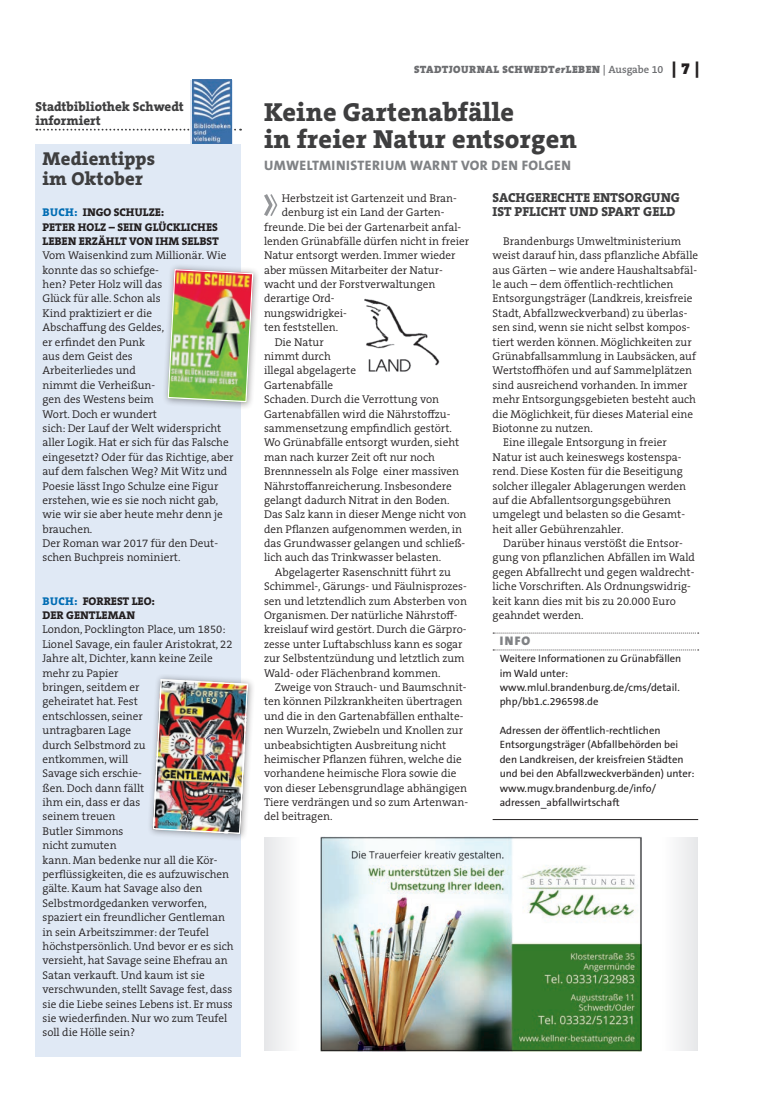
<style>
.page{position:relative;width:762px;height:1117px;background:#fff}
.page>*{position:absolute;margin:0;border:0;box-sizing:border-box;transform-origin:0 0}
.t1{font:800 26.25px/27.5px "The Serif B W8";letter-spacing:.01em;color:#3e3e3f}
.t2{font:800 18.75px/20px "The Serif B W8";letter-spacing:.01em;color:#3e3e3f}
.t3{font:800 13.75px "The Sans B W8";letter-spacing:.035em;color:#808285}
.t4{font:800 13.12px/14.4px "The Serif B W8";color:#3e3e3f}
.t5{font:900 12.5px "The Sans B W9";color:#808285}
.t6{font:300 11.25px/14.4px "The Serif B W4";color:#231f20}
.t7{font:800 11.25px/14.4px "The Serif B W8";color:#231f20}
.t8{font:10.62px/14.4px "The Sans B W5 Plain";color:#231f20}
.t9{font:900 10.62px "The Serif B W9";letter-spacing:.045em;color:#6c6d70}
.s1{color:#006cb3}
.s2{font-style:italic}
.s3{font-family:"The Serif B W6";font-weight:600}
.s4{font-size:16.25px;color:#231f20}
</style>
<div class="page">
<svg style="left:36px;top:129px;width:205px;height:1px"></svg>
<svg style="left:190px;top:80px;width:43px;height:63px"></svg>
<img style="left:192px;top:80px;width:39px;height:63px">
<div style="left:35px;top:144px;width:206px;height:912px;background:#e0e9f5"></div>
<div style="left:162px;top:263px;width:99px;height:147px;background:#231f20;opacity:.45"></div>
<img style="left:167px;top:268px;width:87px;height:135px">
<div style="left:147px;top:673px;width:109px;height:168px;background:#231f20;opacity:.45"></div>
<img style="left:152px;top:678px;width:97px;height:156px">
<svg style="left:493px;top:632px;width:206px;height:1px"></svg>
<svg style="left:493px;top:649px;width:206px;height:1px"></svg>
<hr style="left:493px;top:818px;width:205px;height:1px;background:#231f20">
<svg style="left:264px;top:194px;width:14px;height:22px"></svg>
<img style="left:364px;top:298px;width:76px;height:74px">
<div style="left:264px;top:836px;width:35px;height:214px;background:#f1f2f3"></div>
<img style="left:321px;top:836px;width:320px;height:215px">
<div style="left:663px;top:836px;width:35px;height:214px;background:#f2f3f4"></div>
<p class="t4" style="left:35px;top:99px;width:150px">Stadtbibliothek Schwedt informiert</p>
<h2 class="t2" style="left:43px;top:149px;width:114px">Medientipps im Oktober</h2>
<p class="t7" style="left:43px;top:205px;width:178px"><span class="s1">BUCH:</span> INGO SCHULZE:<br>PETER HOLZ – SEIN GLÜCKLICHES<br>LEBEN ERZÄHLT VON IHM SELBST</p>
<p class="t6" style="left:43px;top:248px;width:192px">Vom Waisenkind zum Millionär. Wie konnte das so schiefge-<br>hen? Peter Holz will das<br>Glück für alle. Schon als<br>Kind praktiziert er die<br>Abschaffung des Geldes,<br>er erfindet den Punk<br>aus dem Geist des<br>Arbeiterliedes und<br>nimmt die Verheißun-<br>gen des Westens beim<br>Wort. Doch er wundert<br>sich: Der Lauf der Welt widerspricht aller Logik. Hat er sich für das Falsche eingesetzt? Oder für das Richtige, aber auf dem falschen Weg? Mit Witz und<br>Poesie lässt Ingo Schulze eine Figur erstehen, wie es sie noch nicht gab, wie wir sie aber heute mehr denn je brauchen.<br>Der Roman war 2017 für den Deut&shy;schen Buchpreis nominiert.</p>
<p class="t7" style="left:43px;top:593px;width:114px"><span class="s1">BUCH:</span> FORREST LEO:<br>DER GENTLEMAN</p>
<p class="t6" style="left:43px;top:622px;width:193px">London, Pocklington Place, um 1850:<br>Lionel Savage, ein fauler Aristokrat, 22<br>Jahre alt, Dichter, kann keine Zeile mehr zu Papier<br>bringen, seitdem er<br>geheiratet hat. Fest<br>entschlossen, seiner<br>untragbaren Lage<br>durch Selbstmord zu<br>entkommen, will<br>Savage sich erschie-<br>ßen. Doch dann fällt<br>ihm ein, dass er das<br>seinem treuen<br>Butler Simmons<br>nicht zumuten<br>kann. Man bedenke nur all die Kör&shy;perflüssigkeiten, die es aufzuwischen gälte. Kaum hat Savage also den<br>Selbstmordgedanken verworfen, spaziert ein freundlicher Gentleman in sein Arbeitszimmer: der Teufel höchstpersönlich. Und bevor er es sich versieht, hat Savage seine Ehefrau an<br>Satan verkauft. Und kaum ist sie verschwunden, stellt Savage fest, dass sie die Liebe seines Lebens ist. Er muss sie wiederfinden. Nur wo zum Teufel soll die Hölle sein?</p>
<p class="t9" style="left:414px;top:63px;width:287px">STADTJOURNAL SCHWEDT<span class="s2">er</span>LEBEN <span class="s3">| Ausgabe 10</span> <span class="s4">| 7 |</span></p>
<h1 class="t1" style="left:264px;top:98px;width:314px">Keine Gartenabfälle<br>in freier Natur entsorgen</h1>
<p class="t3" style="left:264px;top:156px;width:308px">UMWELTMINISTERIUM WARNT VOR DEN FOLGEN</p>
<p class="t6" style="left:282px;top:191px;width:177px">Herbstzeit ist Gartenzeit und Bran-</p>
<p class="t6" style="left:282px;top:205px;width:164px">denburg ist ein Land der Garten-</p>
<p class="t6" style="left:264px;top:219px;width:199px">freunde. Die bei der Gartenarbeit anfal-</p>
<p class="t6" style="left:264px;top:234px;width:206px">lenden Grünabfälle dürfen nicht in freier</p>
<p class="t6" style="left:264px;top:248px;width:193px">Natur entsorgt werden. Immer wieder</p>
<p class="t6" style="left:264px;top:263px;width:180px">aber müssen Mitarbeiter der Natur-</p>
<p class="t6" style="left:264px;top:277px;width:173px">wacht und der Forstverwaltungen</p>
<p class="t6" style="left:264px;top:291px;width:72px">derartige Ord-</p>
<p class="t6" style="left:264px;top:306px;width:84px">nungswidrigkei-</p>
<p class="t6" style="left:264px;top:320px;width:76px">ten feststellen.</p>
<p class="t6" style="left:275px;top:334px;width:51px">Die Natur</p>
<p class="t6" style="left:264px;top:349px;width:68px">nimmt durch</p>
<p class="t6" style="left:264px;top:363px;width:94px">illegal abgelagerte</p>
<p class="t6" style="left:264px;top:378px;width:71px">Gartenabfälle</p>
<p class="t6" style="left:264px;top:392px;width:177px">Schaden. Durch die Verrottung von</p>
<p class="t6" style="left:264px;top:406px;width:188px">Gartenabfällen wird die Nährstoffzu-</p>
<p class="t6" style="left:264px;top:421px;width:189px">sammensetzung empfindlich gestört.</p>
<p class="t6" style="left:264px;top:435px;width:197px">Wo Grünabfälle entsorgt wurden, sieht</p>
<p class="t6" style="left:264px;top:449px;width:172px">man nach kurzer Zeit oft nur noch</p>
<p class="t6" style="left:264px;top:464px;width:197px">Brennnesseln als Folge einer massiven</p>
<p class="t6" style="left:264px;top:478px;width:189px">Nährstoffanreicherung. Insbesondere</p>
<p class="t6" style="left:264px;top:493px;width:187px">gelangt dadurch Nitrat in den Boden.</p>
<p class="t6" style="left:264px;top:507px;width:204px">Das Salz kann in dieser Menge nicht von</p>
<p class="t6" style="left:264px;top:521px;width:200px">den Pflanzen aufgenommen werden, in</p>
<p class="t6" style="left:264px;top:536px;width:203px">das Grundwasser gelangen und schließ-</p>
<p class="t6" style="left:264px;top:550px;width:179px">lich auch das Trinkwasser belasten.</p>
<p class="t6" style="left:275px;top:564px;width:178px">Abgelagerter Rasenschnitt führt zu</p>
<p class="t6" style="left:264px;top:579px;width:204px">Schimmel-, Gärungs- und Fäulnisprozes-</p>
<p class="t6" style="left:264px;top:593px;width:204px">sen und letztendlich zum Absterben von</p>
<p class="t6" style="left:264px;top:608px;width:195px">Organismen. Der natürliche Nährstoff-</p>
<p class="t6" style="left:264px;top:622px;width:204px">kreislauf wird gestört. Durch die Gärpro-</p>
<p class="t6" style="left:264px;top:636px;width:200px">zesse unter Luftabschluss kann es sogar</p>
<p class="t6" style="left:264px;top:651px;width:202px">zur Selbstentzündung und letztlich zum</p>
<p class="t6" style="left:264px;top:665px;width:178px">Wald- oder Flächenbrand kommen.</p>
<p class="t6" style="left:275px;top:680px;width:193px">Zweige von Strauch- und Baumschnit-</p>
<p class="t6" style="left:264px;top:694px;width:200px">ten können Pilzkrankheiten übertragen</p>
<p class="t6" style="left:264px;top:708px;width:201px">und die in den Gartenabfällen enthalte-</p>
<p class="t6" style="left:264px;top:723px;width:200px">nen Wurzeln, Zwiebeln und Knollen zur</p>
<p class="t6" style="left:264px;top:737px;width:184px">unbeabsichtigten Ausbreitung nicht</p>
<p class="t6" style="left:264px;top:751px;width:199px">heimischer Pflanzen führen, welche die</p>
<p class="t6" style="left:264px;top:766px;width:194px">vorhandene heimische Flora sowie die</p>
<p class="t6" style="left:264px;top:780px;width:205px">von dieser Lebensgrundlage abhängigen</p>
<p class="t6" style="left:264px;top:795px;width:205px">Tiere verdrängen und so zum Artenwan-</p>
<p class="t6" style="left:264px;top:809px;width:70px">del beitragen.</p>
<p class="t4" style="left:493px;top:190px;width:189px">SACHGERECHTE ENTSORGUNG<br>IST PFLICHT UND SPART GELD</p>
<p class="t6" style="left:503px;top:234px;width:179px">Brandenburgs Umweltministerium</p>
<p class="t6" style="left:493px;top:248px;width:207px">weist darauf hin, dass pflanzliche Abfälle</p>
<p class="t6" style="left:493px;top:263px;width:206px">aus Gärten – wie andere Haushaltsabfäl-</p>
<p class="t6" style="left:493px;top:277px;width:182px">le auch – dem öffentlich-rechtlichen</p>
<p class="t6" style="left:493px;top:291px;width:201px">Entsorgungsträger (Landkreis, kreisfreie</p>
<p class="t6" style="left:493px;top:306px;width:196px">Stadt, Abfallzweckverband) zu überlas-</p>
<p class="t6" style="left:493px;top:320px;width:199px">sen sind, wenn sie nicht selbst kompos-</p>
<p class="t6" style="left:493px;top:334px;width:201px">tiert werden können. Möglichkeiten zur</p>
<p class="t6" style="left:493px;top:349px;width:205px">Grünabfallsammlung in Laubsäcken, auf</p>
<p class="t6" style="left:493px;top:363px;width:201px">Wertstoffhöfen und auf Sammelplätzen</p>
<p class="t6" style="left:493px;top:378px;width:196px">sind ausreichend vorhanden. In immer</p>
<p class="t6" style="left:493px;top:392px;width:205px">mehr Entsorgungsgebieten besteht auch</p>
<p class="t6" style="left:493px;top:406px;width:202px">die Möglichkeit, für dieses Material eine</p>
<p class="t6" style="left:493px;top:421px;width:102px">Biotonne zu nutzen.</p>
<p class="t6" style="left:503px;top:435px;width:165px">Eine illegale Entsorgung in freier</p>
<p class="t6" style="left:493px;top:449px;width:190px">Natur ist auch keineswegs kostenspa-</p>
<p class="t6" style="left:493px;top:464px;width:192px">rend. Diese Kosten für die Beseitigung</p>
<p class="t6" style="left:493px;top:478px;width:195px">solcher illegaler Ablagerungen werden</p>
<p class="t6" style="left:493px;top:493px;width:180px">auf die Abfallentsorgungsgebühren</p>
<p class="t6" style="left:493px;top:507px;width:194px">umgelegt und belasten so die Gesamt-</p>
<p class="t6" style="left:493px;top:521px;width:132px">heit aller Gebührenzahler.</p>
<p class="t6" style="left:503px;top:536px;width:181px">Darüber hinaus verstößt die Entsor-</p>
<p class="t6" style="left:493px;top:550px;width:204px">gung von pflanzlichen Abfällen im Wald</p>
<p class="t6" style="left:493px;top:564px;width:203px">gegen Abfallrecht und gegen waldrecht-</p>
<p class="t6" style="left:493px;top:579px;width:200px">liche Vorschriften. Als Ordnungswidrig-</p>
<p class="t6" style="left:493px;top:593px;width:185px">keit kann dies mit bis zu 20.000 Euro</p>
<p class="t6" style="left:493px;top:608px;width:92px">geahndet werden.</p>
<p class="t5" style="left:500px;top:632px;width:32px">INFO</p>
<p class="t8" style="left:500px;top:651px;width:183px">Weitere Informationen zu Grünabfällen im Wald unter: www.mlul.brandenburg.de/cms/detail. php/bb1.c.296598.de</p>
<p class="t8" style="left:500px;top:723px;width:196px">Adressen der öffentlich-rechtlichen Entsorgungsträger (Abfallbehörden bei den Landkreisen, der kreisfreien Städten und bei den Abfallzweckverbänden) unter: www.mugv.brandenburg.de/info/ adressen_abfallwirtschaft</p>
</div>
